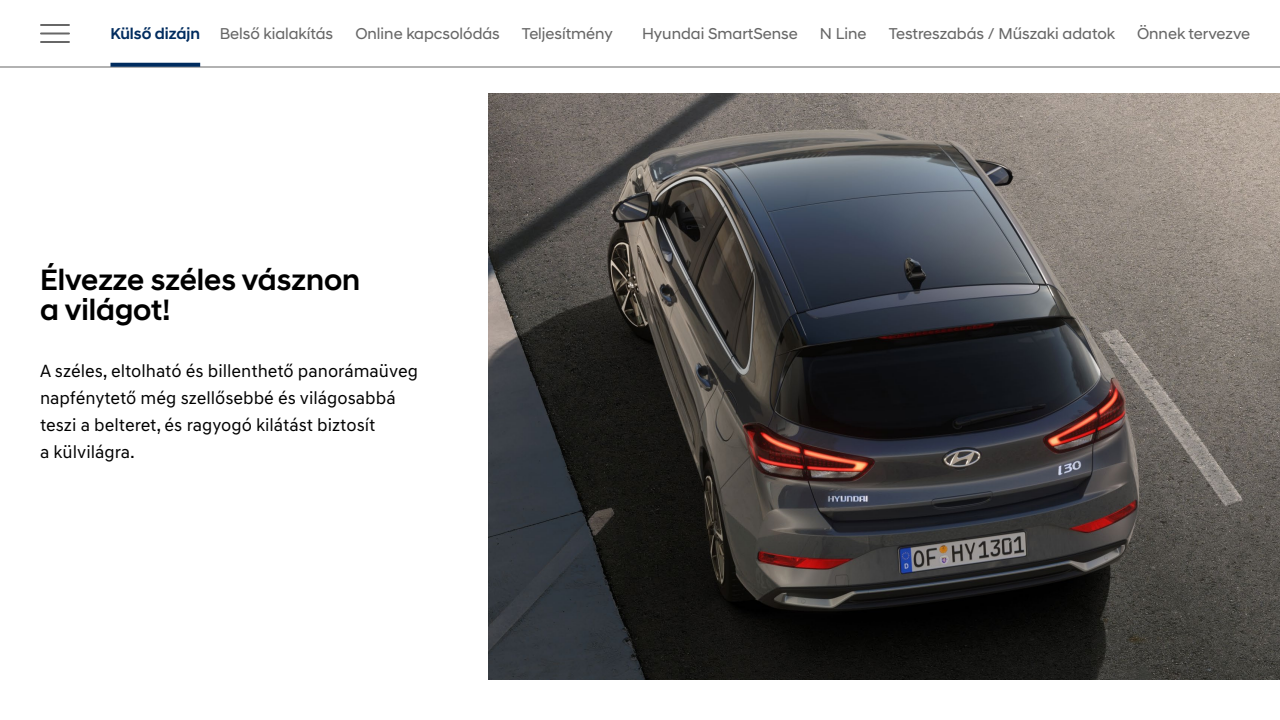
<style>
.page{position:relative;width:1280px;height:720px;background:#fff}
.page>*{position:absolute;margin:0;border:0;box-sizing:border-box;transform-origin:0 0}
.t1{font:500 30px/30px "Hyundai Sans Head";color:#000}
.t2{font:18px/27px "Hyundai Sans Text";color:#000}
.t3{font:16px "Hyundai Sans Head";color:#676767}
.s1{font-weight:500;color:#002c5f}
</style>
<div class="page">
<img style="left:489px;top:94px;width:791px;height:586px">
<hr style="left:0;top:67px;width:1280px;height:1px;background:#676767">
<hr style="left:41px;top:24px;width:28px;height:2px;background:#676767">
<hr style="left:41px;top:41px;width:28px;height:2px;background:#676767">
<hr style="left:41px;top:32px;width:28px;height:2px;background:#676767">
<svg style="left:110px;top:63px;width:90px;height:4px"></svg>
<p class="t3" style="left:110px;top:24px;width:224px"><span class="s1">Külső dizájn</span> Belső kialakítás</p>
<p class="t3" style="left:355px;top:24px;width:146px">Online kapcsolódás</p>
<p class="t3" style="left:522px;top:24px;width:92px">Teljesítmény</p>
<p class="t3" style="left:642px;top:24px;width:157px">Hyundai SmartSense</p>
<p class="t3" style="left:820px;top:24px;width:48px">N Line</p>
<p class="t3" style="left:889px;top:24px;width:228px">Testreszabás / Műszaki adatok</p>
<p class="t3" style="left:1137px;top:24px;width:115px">Önnek tervezve</p>
<h1 class="t1" style="left:40px;top:265px;width:322px">Élvezze széles vásznon a világot!</h1>
<p class="t2" style="left:40px;top:358px;width:379px">A széles, eltolható és billenthető panorámaüveg napfénytető még szellősebbé és világosabbá teszi a belteret, és ragyogó kilátást biztosít<br>a külvilágra.</p>
</div>
